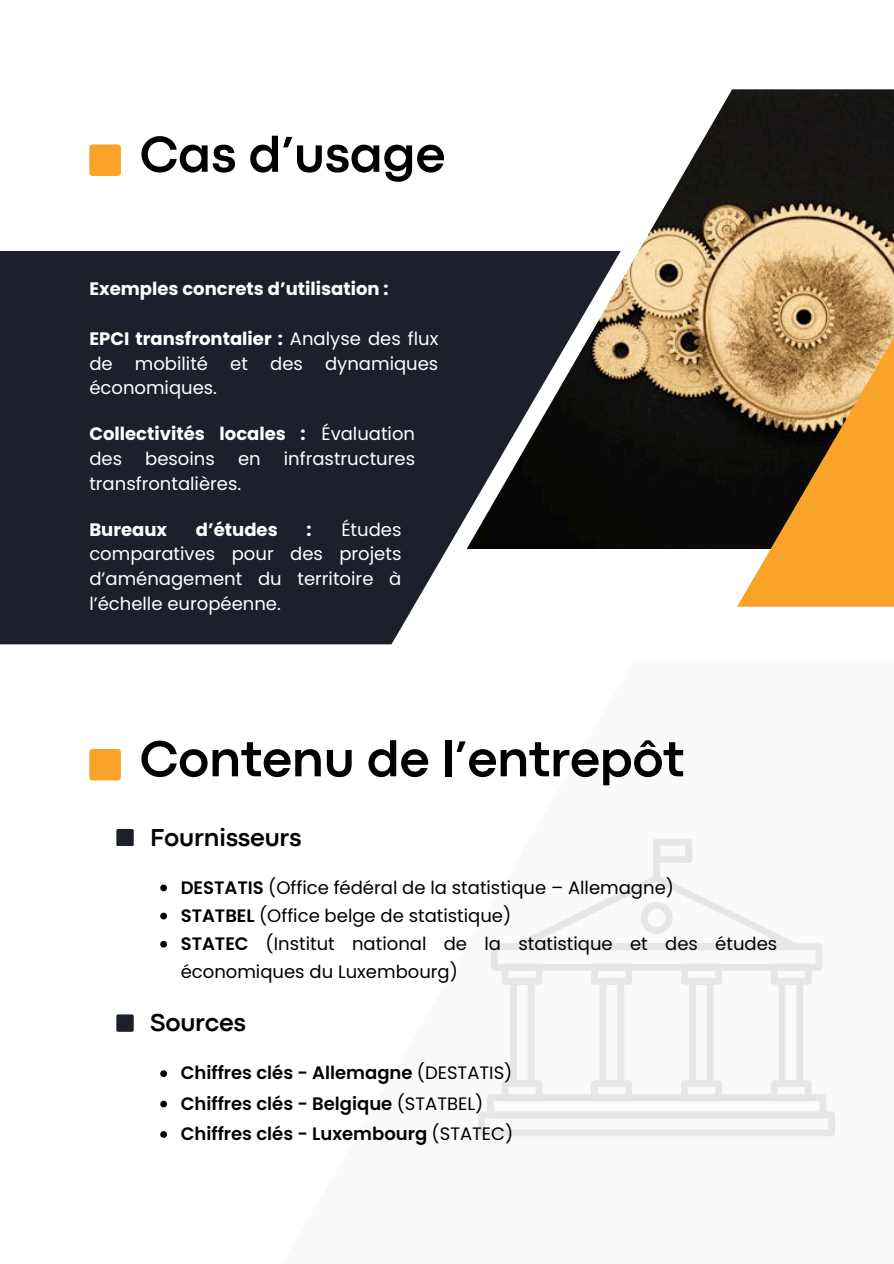
<style>
.page{position:relative;width:894px;height:1264px;background:#fff}
.page>*{position:absolute;margin:0;border:0;box-sizing:border-box;transform-origin:0 0}
.t1{font:700 52.5px "Codec Pro";letter-spacing:-.01em;color:#000}
.t2{font:700 25.5px "Codec Pro";letter-spacing:-.01em;color:#000}
.t3{font:18px/24.8px "Poppins";color:#fff;text-align:justify}
.t4{font:18px/28.2px "Poppins";color:#000}
.t5{font:600 18px "Poppins";color:#000}
.t6{font:700 18px/24.8px "Poppins";color:#fff}
.s1{font-weight:700}
.s2{font-weight:400}
.s3{font-weight:600}
</style>
<div class="page">
<img style="left:620px;top:89px;width:273px;height:460px">
<svg style="left:0;top:251px;width:620px;height:393px;background:#30343c"></svg>
<div style="left:89px;top:144px;width:32px;height:32px;background:#f9a328;border-radius:3px"></div>
<div style="left:89px;top:749px;width:32px;height:31px;background:#f9a328;border-radius:3px"></div>
<div style="left:264px;top:661px;width:629px;height:602px;background:#fafafa"></div>
<svg style="left:736px;top:322px;width:157px;height:284px;background:#b8843a"></svg>
<div style="left:116px;top:829px;width:17px;height:16px;background:#1c202b;border-radius:2px"></div>
<svg style="left:160px;top:884px;width:7px;height:7px"></svg>
<svg style="left:160px;top:912px;width:7px;height:7px"></svg>
<svg style="left:160px;top:940px;width:7px;height:7px"></svg>
<div style="left:653px;top:838px;width:7px;height:43px;background:#e6e6e6;border-radius:3px"></div>
<svg style="left:655px;top:838px;width:37px;height:25px"></svg>
<svg style="left:478px;top:876px;width:356px;height:260px"></svg>
<div style="left:116px;top:1014px;width:17px;height:17px;background:#1c202b;border-radius:2px"></div>
<svg style="left:160px;top:1070px;width:7px;height:7px"></svg>
<svg style="left:160px;top:1100px;width:7px;height:7px"></svg>
<svg style="left:160px;top:1131px;width:7px;height:6px"></svg>
<p class="t1" style="left:140px;top:136px;width:307px">Cas d’usage</p>
<p class="t6" style="left:89px;top:276px;width:300px">Exemples concrets d’utilisation :</p>
<p class="t3" style="left:89px;top:326px;width:350px"><span class="s1">EPCI transfrontalier :</span> Analyse des flux de mobilité et des dynamiques économiques.</p>
<p class="t6" style="left:89px;top:421px;width:327px">Collectivités locales : <span class="s2">Évaluation des</span></p>
<p class="t3" style="left:145px;top:446px;width:71px">besoins</p>
<p class="t3" style="left:238px;top:446px;width:24px">en</p>
<p class="t3" style="left:284px;top:446px;width:133px">infrastructures</p>
<p class="t3" style="left:89px;top:471px;width:153px">transfrontalières.</p>
<p class="t6" style="left:89px;top:517px;width:79px">Bureaux</p>
<p class="t6" style="left:196px;top:517px;width:83px">d’études</p>
<p class="t6" style="left:306px;top:517px;width:7px">:</p>
<p class="t3" style="left:89px;top:517px;width:313px;text-indent:252px">Études comparatives pour des projets d’aménagement du territoire à l’échelle européenne.</p>
<h1 class="t1" style="left:140px;top:740px;width:546px">Contenu de l’entrepôt</h1>
<p class="t2" style="left:150px;top:828px;width:153px">Fournisseurs</p>
<h1 class="t4" style="left:181px;top:873px;width:494px"><span class="s3">DESTATIS</span> (Office fédéral de la statistique – Allemagne)</h1>
<p class="t4" style="left:181px;top:901px;width:332px"><span class="s3">STATBEL</span> (Office belge de statistique)</p>
<h3 class="t4" style="left:181px;top:929px;width:598px"><span class="s3">STATEC</span> (Institut national de la statistique et des études économiques du Luxembourg)</h3>
<p class="t2" style="left:150px;top:1013px;width:97px">Sources</p>
<h2 class="t5" style="left:181px;top:1060px;width:333px">Chiffres clés - Allemagne <span class="s2">(DESTATIS)</span></h2>
<p class="t5" style="left:181px;top:1090px;width:304px">Chiffres clés - Belgique <span class="s2">(STATBEL)</span></p>
<p class="t5" style="left:181px;top:1121px;width:334px">Chiffres clés - Luxembourg <span class="s2">(STATEC)</span></p>
</div>
